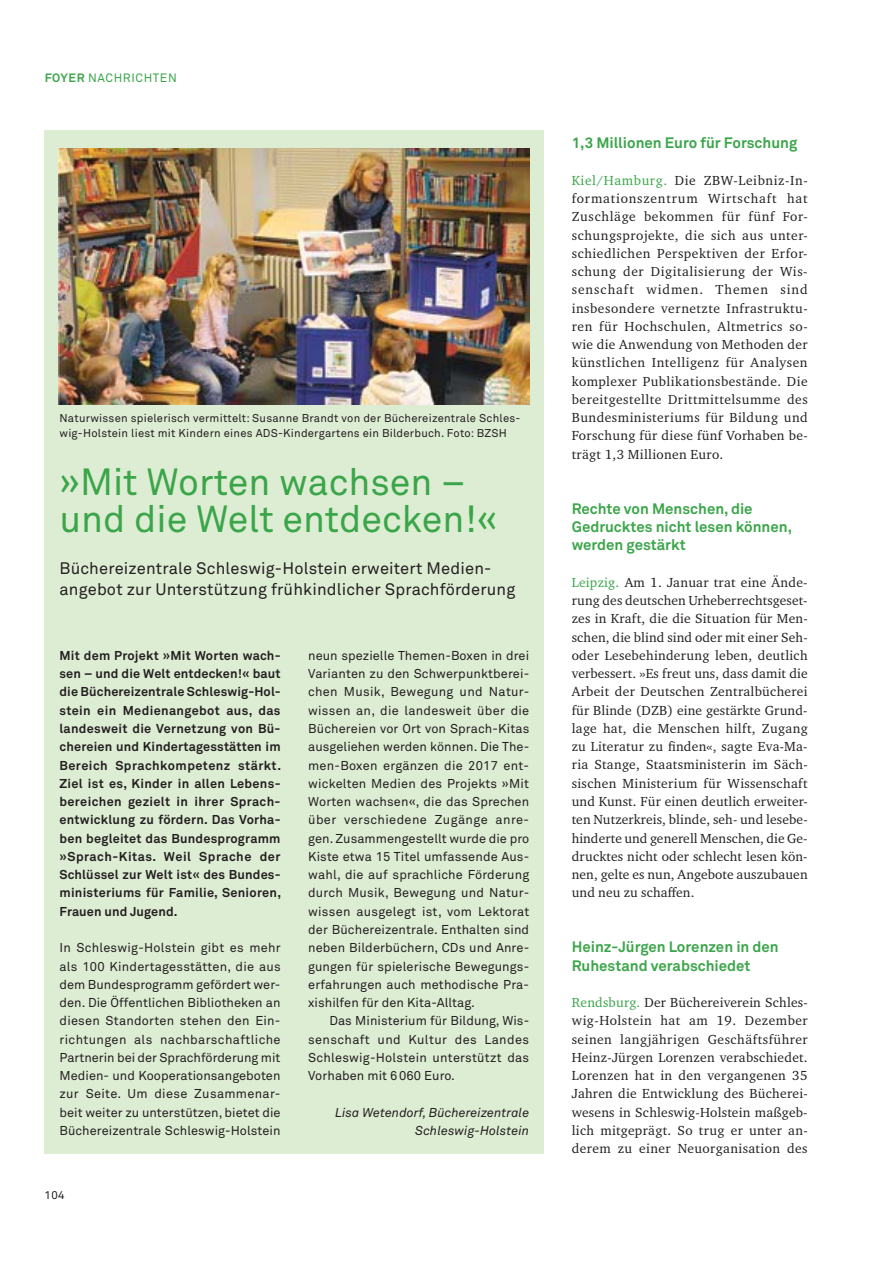
<style>
.page{position:relative;width:893px;height:1263px;background:#fff}
.page>*{position:absolute;margin:0;border:0;box-sizing:border-box;transform-origin:0 0}
.t1{font:37.5px/36.6px "Akkurat Pro Regular 2";color:#3ba54a}
.t2{font:16.5px/21px "Akkurat Pro Regular 2";letter-spacing:.01em;color:#231f20}
.t3{font:15px/18.3px "Akkurat Pro Bold 2";color:#3ba54a}
.t4{font:13.5px/18.3px "Charter ITC Pro";letter-spacing:.025em;color:#231f20;text-align:justify}
.t5{font:12.75px/18.3px "Akkurat Pro Regular 2";letter-spacing:.005em;color:#231f20;text-align:justify}
.t6{font:12.75px/18.3px "Akkurat Pro Bold 2";letter-spacing:.02em;color:#231f20;text-align:justify}
.t7{font:italic 12.75px/18.3px "Akkurat Pro";letter-spacing:.005em;color:#231f20;text-align:right}
.t8{font:12px "Akkurat Pro Regular 2";letter-spacing:.05em;color:#3ba54a}
.t9{font:11.25px/15px "Akkurat Pro Regular 2";letter-spacing:.02em;color:#231f20}
.s1{font-family:"Akkurat Pro Bold 2"}
.s2{color:#3ba54a}
</style>
<div class="page">
<div style="left:45px;top:130px;width:499px;height:1023px;background:#ddedd3"></div>
<img style="left:59px;top:148px;width:470px;height:256px">
<p class="t8" style="left:45px;top:74px;width:134px"><span class="s1">FOYER</span> NACHRICHTEN</p>
<p class="t9" style="left:60px;top:412px;width:462px">Naturwissen spielerisch vermittelt: Susanne Brandt von der Büchereizentrale Schles&shy;wig-Holstein liest mit Kindern eines ADS-Kindergartens ein Bilderbuch. Foto: BZSH</p>
<h1 class="t1" style="left:60px;top:468px;width:439px">»Mit Worten wachsen – und die Welt entdecken!«</h1>
<p class="t2" style="left:60px;top:559px;width:457px">Büchereizentrale Schleswig-Holstein erweitert Medien&shy;angebot zur Unterstützung frühkindlicher Sprachförderung</p>
<p class="t6" style="left:60px;top:648px;width:223px">Mit dem Projekt »Mit Worten wach&shy;sen – und die Welt entdecken!« baut die Büchereizentrale Schleswig-Hol&shy;stein ein Medienangebot aus, das landesweit die Vernetzung von Bü&shy;chereien und Kindertagesstätten im Bereich Sprachkompetenz stärkt.<br>Ziel ist es, Kinder in allen Lebens&shy;bereichen gezielt in ihrer Sprach&shy;entwicklung zu fördern. Das Vorha&shy;ben begleitet das Bundesprogramm »Sprach-Kitas. Weil Sprache der Schlüssel zur Welt ist« des Bundes&shy;ministeriums für Familie, Senioren, Frauen und Jugend.</p>
<p class="t5" style="left:60px;top:940px;width:223px">In Schleswig-Holstein gibt es mehr als 100 Kindertagesstätten, die aus dem Bundesprogramm gefördert wer&shy;den. Die Öffentlichen Bibliotheken an diesen Standorten stehen den Ein&shy;richtungen als nachbarschaftliche Partnerin bei der Sprachförderung mit Medien- und Kooperationsangeboten zur Seite. Um diese Zusammenar&shy;beit weiter zu unterstützen, bietet die Büchereizentrale Schleswig-Holstein</p>
<p class="t9" style="left:45px;top:1188px;width:21px">104</p>
<p class="t5" style="left:308px;top:648px;width:223px">neun spezielle Themen-Boxen in drei Varianten zu den Schwerpunktberei&shy;chen Musik, Bewegung und Natur&shy;wissen an, die landesweit über die Büchereien vor Ort von Sprach-Kitas ausgeliehen werden können. Die The&shy;men-Boxen ergänzen die 2017 ent&shy;wickelten Medien des Projekts »Mit Worten wachsen«, die das Sprechen über verschiedene Zugänge anre&shy;gen. Zusammengestellt wurde die pro Kiste etwa 15 Titel umfassende Aus&shy;wahl, die auf sprachliche Förderung durch Musik, Bewegung und Natur&shy;wissen ausgelegt ist, vom Lektorat der Büchereizentrale. Enthalten sind neben Bilderbüchern, CDs und Anre&shy;gungen für spielerische Bewegungs&shy;erfahrungen auch methodische Pra&shy;xishilfen für den Kita-Alltag.</p>
<p class="t5" style="left:308px;top:1013px;width:223px;text-indent:21px">Das Ministerium für Bildung, Wis&shy;senschaft und Kultur des Landes Schleswig-Holstein unterstützt das Vorhaben mit 6 060 Euro.</p>
<p class="t7" style="left:335px;top:1104px;width:195px">Lisa Wetendorf, Büchereizentrale<br>Schleswig-Holstein</p>
<p class="t3" style="left:572px;top:135px;width:227px">1,3 Millionen Euro für Forschung</p>
<p class="t4" style="left:572px;top:172px;width:238px"><span class="s2">Kiel/Hamburg.</span> Die ZBW-Leibniz-In&shy;formationszentrum Wirtschaft hat Zuschläge bekommen für fünf For&shy;schungsprojekte, die sich aus unter&shy;schiedlichen Perspektiven der Erfor&shy;schung der Digitalisierung der Wis&shy;senschaft widmen. Themen sind insbesondere vernetzte Infrastruktu&shy;ren für Hochschulen, Altmetrics so&shy;wie die Anwendung von Methoden der künstlichen Intelligenz für Analysen komplexer Publikationsbestände. Die bereitgestellte Drittmittelsumme des Bundesministeriums für Bildung und Forschung für diese fünf Vorhaben be&shy;trägt 1,3 Millionen Euro.</p>
<p class="t3" style="left:572px;top:501px;width:222px">Rechte von Menschen, die<br>Gedrucktes nicht lesen können, werden gestärkt</p>
<p class="t4" style="left:572px;top:574px;width:237px"><span class="s2">Leipzig.</span> Am 1. Januar trat eine Ände&shy;rung des deutschen Urheberrechtsgeset&shy;zes in Kraft, die die Situation für Men&shy;schen, die blind sind oder mit einer Seh&shy;oder Lesebehinderung leben, deutlich verbessert. »Es freut uns, dass damit die Arbeit der Deutschen Zentralbücherei für Blinde (DZB) eine gestärkte Grund&shy;lage hat, die Menschen hilft, Zugang zu Literatur zu finden«, sagte Eva-Ma&shy;ria Stange, Staatsministerin im Säch&shy;sischen Ministerium für Wissenschaft und Kunst. Für einen deutlich erweiter&shy;ten Nutzerkreis, blinde, seh- und lesebe&shy;hinderte und generell Menschen, die Ge&shy;drucktes nicht oder schlecht lesen kön&shy;nen, gelte es nun, Angebote auszubauen und neu zu schaffen.</p>
<p class="t3" style="left:572px;top:940px;width:209px">Heinz-Jürgen Lorenzen in den<br>Ruhestand verabschiedet</p>
<p class="t4" style="left:572px;top:994px;width:238px"><span class="s2">Rendsburg.</span> Der Büchereiverein Schles&shy;wig-Holstein hat am 19. Dezember seinen langjährigen Geschäftsführer Heinz-Jürgen Lorenzen verabschiedet.<br>Lorenzen hat in den vergangenen 35<br>Jahren die Entwicklung des Bücherei&shy;wesens in Schleswig-Holstein maßgeb&shy;lich mitgeprägt. So trug er unter an&shy;derem zu einer Neuorganisation des</p>
</div>
